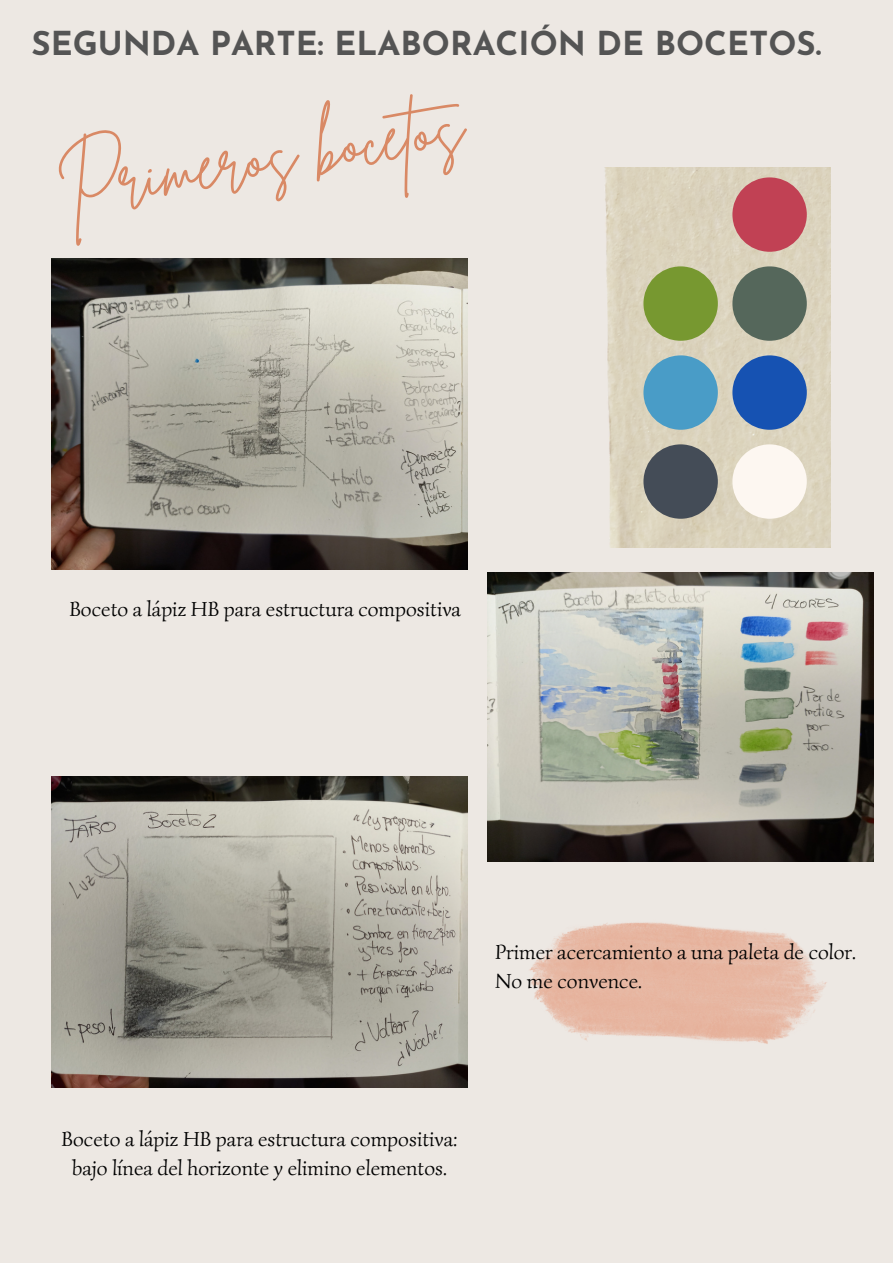
<style>
.page{position:relative;width:893px;height:1264px;background:#fff}
.page>*{position:absolute;margin:0;border:0;box-sizing:border-box;transform-origin:0 0}
.t1{font:69.3px "Brittany Signature";color:#d98965}
.t2{font:700 33px "Josefin Sans";color:#545454}
.t3{font:21px/29.2px "Simonetta";color:#000;text-align:center}
</style>
<div class="page">
<div style="left:0;top:0;width:892px;height:1262px;background:#ede8e3"></div>
<img style="left:529px;top:922px;width:298px;height:122px">
<img style="left:604px;top:167px;width:226px;height:380px">
<div style="left:732px;top:177px;width:74px;height:75px;background:#c14154;border-radius:50%"></div>
<div style="left:732px;top:266px;width:74px;height:75px;background:#55675b;border-radius:50%"></div>
<div style="left:732px;top:355px;width:74px;height:75px;background:#1652b2;border-radius:50%"></div>
<div style="left:732px;top:444px;width:74px;height:74px;background:#fdf7f1;border-radius:50%"></div>
<img style="left:52px;top:776px;width:416px;height:311px">
<img style="left:52px;top:258px;width:416px;height:312px">
<img style="left:487px;top:572px;width:386px;height:289px">
<div style="left:643px;top:355px;width:74px;height:75px;background:#499cc7;border-radius:50%"></div>
<div style="left:643px;top:266px;width:74px;height:75px;background:#779830;border-radius:50%"></div>
<div style="left:643px;top:444px;width:74px;height:74px;background:#444c57;border-radius:50%"></div>
<h2 class="t2" style="left:31px;top:30px;width:791px">SEGUNDA PARTE: ELABORACIÓN DE BOCETOS.</h2>
<h1 class="t1" style="left:51px;top:143px;width:411px;rotate:-9deg">Primeros bocetos</h1>
<p class="t3" style="left:69px;top:594px;width:393px">Boceto a lápiz HB para estructura compositiva</p>
<p class="t3" style="left:495px;top:937px;width:363px;text-align:left">Primer acercamiento a una paleta de color.<br>No me convence.</p>
<p class="t3" style="left:62px;top:1123px;width:397px">Boceto a lápiz HB para estructura compositiva: bajo línea del horizonte y elimino elementos.</p>
</div>
